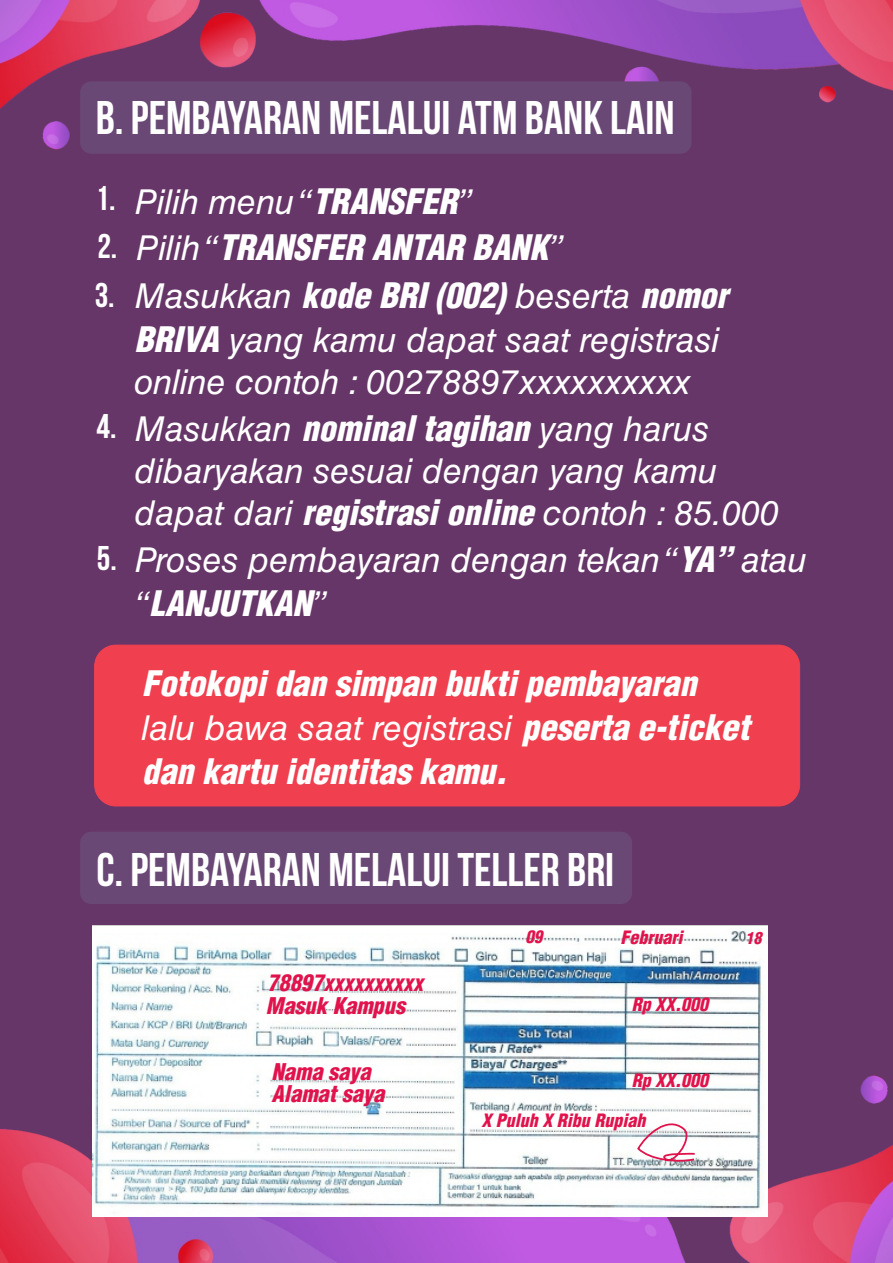
<style>
.page{position:relative;width:893px;height:1263px;background:#663668}
.page>*{position:absolute;margin:0;border:0;box-sizing:border-box;transform-origin:0 0}
.t1{font:47.1px "Bebas Neue";color:#fff}
.t2{font:italic 34.35px/41.8px "Helvetica LT Std";color:#fff}
.t3{font:italic 900 condensed 34.35px/44.1px "Helvetica LT Std";color:#fff}
.t4{font:34.35px "Bebas Neue";color:#fff}
.t5{font:italic 900 condensed 22.5px/23.5px "Helvetica LT Std";color:#e0134c}
.t6{font:italic 900 condensed 18px/39.5px "Helvetica LT Std";color:#e0134c}
.t7{font:italic 900 condensed 17.1px "Helvetica LT Std";color:#e0134c}
.t8{font:italic 900 condensed 16.2px "Helvetica LT Std";color:#e0134c}
.s1{font-family:"Bebas Neue";font-style:normal}
.s2{font-weight:900;font-stretch:condensed}
.s3{font-family:"Bebas Neue";font-weight:400;font-style:normal;font-stretch:normal}
.s4{font-weight:400;font-stretch:normal}
</style>
<div class="page">
<img style="left:0;top:1050px;width:893px;height:213px">
<img style="left:0;top:0;width:893px;height:150px">
<div style="left:80px;top:832px;width:552px;height:72px;background:#6a4876;border-radius:11px"></div>
<div style="left:80px;top:81px;width:612px;height:73px;background:#6a4876;border-radius:11px"></div>
<div style="left:94px;top:645px;width:706px;height:161px;background:#f0404f;border:1px solid #f0404f;border-radius:21px"></div>
<img style="left:93px;top:925px;width:675px;height:291px">
<svg style="left:636px;top:1115px;width:61px;height:55px;background:#e6d5dc"></svg>
<p class="t1" style="left:96px;top:99px;width:580px">B. PEMBAYARAN MELALUI ATM BANK LAIN</p>
<p class="t2" style="left:95px;top:186px;width:379px"><span class="s1">1.</span> Pilih menu “<span class="s2">TRANSFER</span>”</p>
<p class="t3" style="left:134px;top:229px;width:595px;line-height:47.8px;text-indent:-37px"><span class="s3">2.</span> <span class="s4">Pilih “</span>TRANSFER ANTAR BANK<span class="s4">”<br>Masukkan</span> kode BRI (002) <span class="s4">beserta</span> nomor</p>
<p class="t2" style="left:134px;top:324px;width:587px"><span class="s2">BRIVA</span> yang kamu dapat saat registrasi online contoh : 00278897xxxxxxxxxx</p>
<p class="t4" style="left:95px;top:281px;width:21px">3.</p>
<p class="t4" style="left:96px;top:412px;width:21px">4.</p>
<p class="t4" style="left:97px;top:544px;width:21px">5.</p>
<p class="t2" style="left:134px;top:412px;width:646px">Masukkan <span class="s2">nominal tagihan</span> yang harus dibaryakan sesuai dengan yang kamu dapat dari <span class="s2">registrasi online</span> contoh : 85.000</p>
<p class="t2" style="left:134px;top:542px;width:674px;line-height:44.1px">Proses pembayaran dengan tekan “<span class="s2">YA”</span> atau “<span class="s2">LANJUTKAN</span>”</p>
<p class="t3" style="left:142px;top:666px;width:609px">Fotokopi dan simpan bukti pembayaran <span class="s4">lalu bawa saat registrasi</span> peserta e-ticket dan kartu identitas kamu.</p>
<p class="t1" style="left:96px;top:851px;width:519px">C. PEMBAYARAN MELALUI TELLER BRI</p>
<p class="t5" style="left:266px;top:974px;width:159px">78897xxxxxxxxxx<br>Masuk Kampus</p>
<p class="t5" style="left:271px;top:1065px;width:114px;line-height:21.5px">Nama saya<br>Alamat saya</p>
<p class="t7" style="left:525px;top:931px;width:19px">09</p>
<p class="t6" style="left:620px;top:920px;width:63px">Februari</p>
<p class="t8" style="left:745px;top:932px;width:18px">18</p>
<p class="t6" style="left:632px;top:987px;width:78px">Rp XX.000</p>
<p class="t6" style="left:481px;top:1064px;width:228px;text-indent:150px">Rp XX.000<br>X Puluh X Ribu Rupiah</p>
</div>
